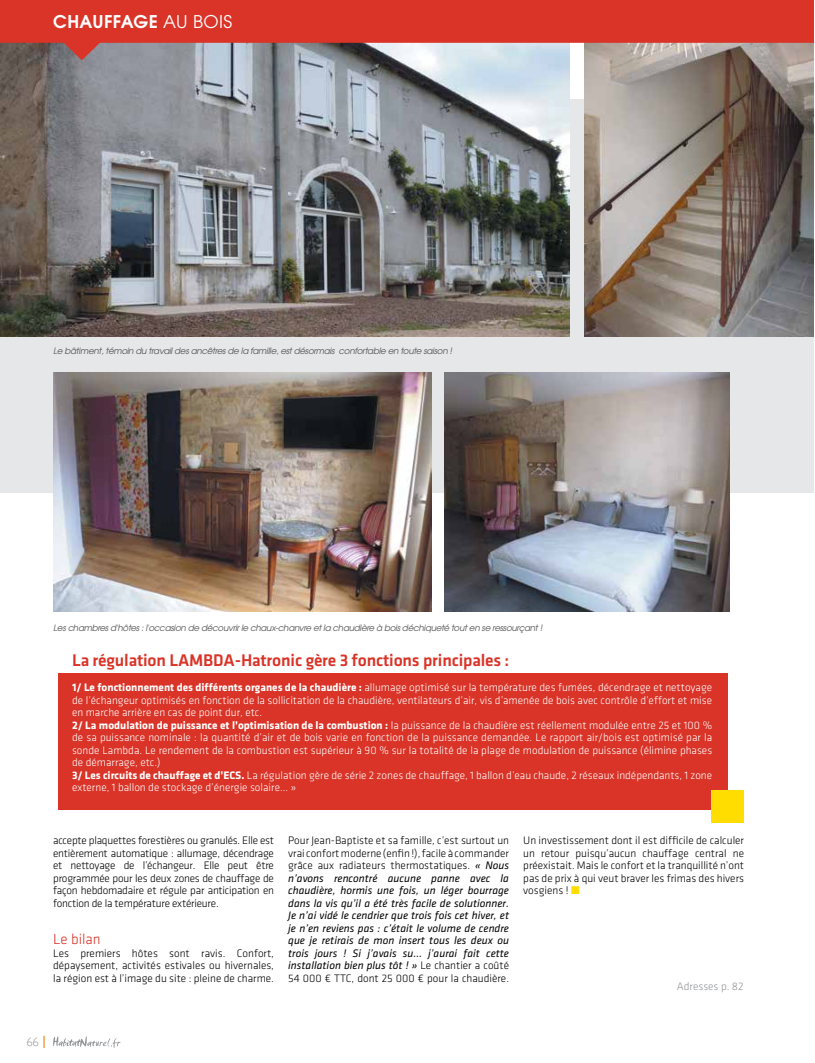
<style>
.page{position:relative;width:815px;height:1063px;background:#fff}
.page>*{position:absolute;margin:0;border:0;box-sizing:border-box;transform-origin:0 0}
.t1{font:500 17.5px "Klavika";letter-spacing:-.01em;color:#da3327}
.t2{font:700 17.5px "Te X Gyre Adventor";letter-spacing:.025em;color:#fff}
.t3{font:300 15px "Klavika";color:#da3327}
.t4{font:300 12.5px "Gill Sans";color:#939598}
.t5{font:300 11.25px/12.5px "Klavika";color:#fff}
.t6{font:300 11.25px/12.5px "Klavika";color:#000;text-align:justify}
.t7{font:italic 11.25px/12.5px "Klavika";color:#000;text-align:justify}
.t8{font:300 11.25px "Klavika";color:#939598}
.t9{font:italic 8.75px "Te X Gyre Adventor";letter-spacing:-.03em;color:#58595b}
.s1{font-weight:400}
.s2{font-weight:700}
.s3{font-weight:300;font-style:normal}
</style>
<div class="page">
<hr style="left:51px;top:0;width:3px;height:1063px;background:#000">
<hr style="left:744px;top:0;width:3px;height:1063px;background:#000">
<div style="left:0;top:99px;width:814px;height:394px;background:#e6e7e8"></div>
<img style="left:585px;top:60px;width:229px;height:276px">
<img style="left:0;top:60px;width:569px;height:277px">
<div style="left:58px;top:673px;width:670px;height:137px;background:#da3327"></div>
<svg style="left:0;top:0;width:814px;height:60px;background:#c85a53"></svg>
<img style="left:53px;top:372px;width:378px;height:239px">
<img style="left:445px;top:372px;width:285px;height:239px">
<svg style="left:53px;top:1036px;width:67px;height:12px"></svg>
<svg style="left:43px;top:1036px;width:2px;height:12px"></svg>
<div style="left:712px;top:790px;width:32px;height:33px;background:#fd0"></div>
<div style="left:53px;top:13px;width:374px;height:22px;background:#da3327"></div>
<h1 class="t2" style="left:53px;top:6px;width:180px">CHAUFFAGE <span class="s1">AU BOIS</span></h1>
<p class="t9" style="left:53px;top:344px;width:401px">Le bâtiment, témoin du travail des ancêtres de la famille, est désormais confortable en toute saison !</p>
<p class="t9" style="left:54px;top:621px;width:491px">Les chambres d'hôtes : l'occasion de découvrir le chaux-chanvre et la chaudière à bois déchiqueté tout en se ressourçant !</p>
<h1 class="t1" style="left:72px;top:651px;width:439px">La régulation LAMBDA-Hatronic gère 3 fonctions principales :</h1>
<p class="t5" style="left:72px;top:681px;width:642px"><span class="s2">1/ Le fonctionnement des différents organes de la chaudière :</span> allumage optimisé sur la température des fumées, décendrage et nettoyage de l’échangeur optimisés en fonction de la sollicitation de la chaudière, ventilateurs d’air, vis d’amenée de bois avec contrôle d’effort et mise en marche arrière en cas de point dur, etc.<br><span class="s2">2/ La modulation de puissance et l’optimisation de la combustion :</span> la puissance de la chaudière est réellement modulée entre 25 et 100 % de sa puissance nominale : la quantité d’air et de bois varie en fonction de la puissance demandée. Le rapport air/bois est optimisé par la sonde Lambda. Le rendement de la combustion est supérieur à 90 % sur la totalité de la plage de modulation de puissance (élimine phases de démarrage, etc.)<br><span class="s2">3/ Les circuits de chauffage et d’ECS.</span> La régulation gère de série 2 zones de chauffage, 1 ballon d’eau chaude, 2 réseaux indépendants, 1 zone externe, 1 ballon de stockage d’énergie solaire... »</p>
<p class="t6" style="left:53px;top:834px;width:222px">accepte plaquettes forestières ou granulés. Elle est entièrement automatique : allumage, décendrage et nettoyage de l’échangeur. Elle peut être programmée pour les deux zones de chauffage de façon hebdomadaire et régule par anticipation en fonction de la température extérieure.</p>
<h2 class="t3" style="left:53px;top:931px;width:49px">Le bilan</h2>
<p class="t6" style="left:53px;top:947px;width:222px">Les premiers hôtes sont ravis. Confort, dépaysement, activités estivales ou hivernales, la région est à l’image du site : pleine de charme.</p>
<p class="t7" style="left:288px;top:834px;width:222px"><span class="s3">Pour Jean-Baptiste et sa famille, c’est surtout un vrai confort moderne (enfin!), facile à commander grâce aux radiateurs thermostatiques.</span> « Nous n’avons rencontré aucune panne avec la chaudière, hormis une fois, un léger bourrage dans la vis qu’il a été très facile de solutionner.<br>Je n’ai vidé le cendrier que trois fois cet hiver, et je n’en reviens pas : c’était le volume de cendre que je retirais de mon insert tous les deux ou trois jours ! Si j’avais su… j’aurai fait cette installation bien plus tôt ! » <span class="s3">Le chantier a coûté 54 000 € TTC, dont 25 000 € pour la chaudière.</span></p>
<p class="t6" style="left:523px;top:834px;width:222px">Un investissement dont il est difficile de calculer un retour puisqu’aucun chauffage central ne préexistait. Mais le confort et la tranquillité n’ont pas de prix à qui veut braver les frimas des hivers vosgiens !</p>
<p class="t8" style="left:677px;top:981px;width:68px">Adresses p. 82</p>
<p class="t4" style="left:26px;top:1035px;width:14px">66</p>
</div>
